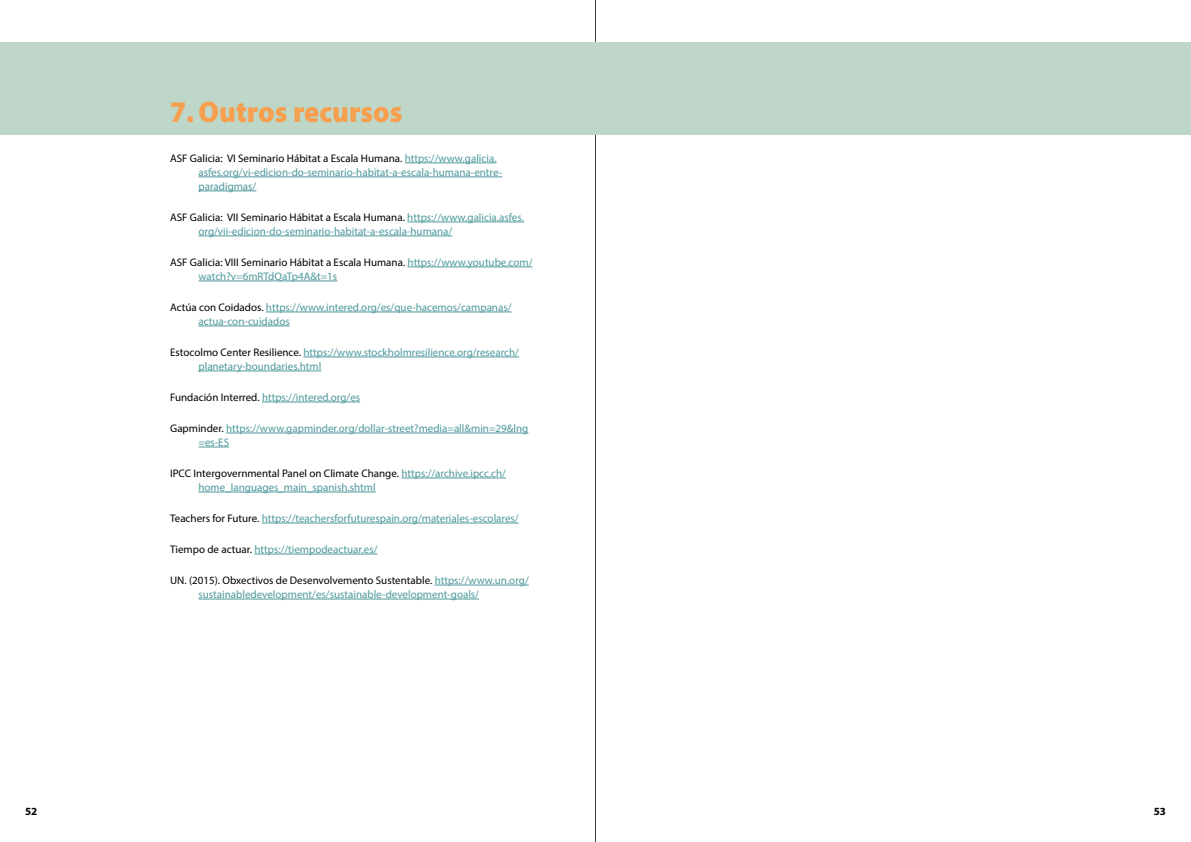
<style>
.page{position:relative;width:1191px;height:842px;background:#fff}
.page>*{position:absolute;margin:0;border:0;box-sizing:border-box;transform-origin:0 0}
.t1{font:30px "Myriad Variable Concept";color:#f69f4f;scale:.94 1}
.t2{font:11px/14px "Myriad Pro";color:#4d989b}
.t3{font:700 11px "Myriad Pro";color:#000}
.s1{color:#000}
</style>
<div class="page">
<hr style="left:595px;top:0;width:1px;height:842px;background:#020203">
<div style="left:0;top:43px;width:1191px;height:92px;background:#bfd7c9"></div>
<hr style="left:405px;top:163px;width:91px;height:1px;background:#4d989b">
<hr style="left:198px;top:177px;width:304px;height:1px;background:#4d989b">
<hr style="left:198px;top:191px;width:58px;height:1px;background:#4d989b">
<hr style="left:407px;top:222px;width:117px;height:1px;background:#4d989b">
<hr style="left:198px;top:236px;width:254px;height:1px;background:#4d989b">
<hr style="left:407px;top:267px;width:125px;height:1px;background:#4d989b">
<hr style="left:198px;top:281px;width:139px;height:1px;background:#4d989b">
<hr style="left:266px;top:312px;width:245px;height:1px;background:#4d989b">
<hr style="left:198px;top:326px;width:92px;height:1px;background:#4d989b">
<hr style="left:303px;top:357px;width:216px;height:1px;background:#4d989b">
<hr style="left:198px;top:371px;width:123px;height:1px;background:#4d989b">
<hr style="left:262px;top:402px;width:98px;height:1px;background:#4d989b">
<hr style="left:226px;top:433px;width:302px;height:1px;background:#4d989b">
<hr style="left:198px;top:447px;width:31px;height:1px;background:#4d989b">
<hr style="left:401px;top:478px;width:105px;height:1px;background:#4d989b">
<hr style="left:198px;top:492px;width:178px;height:1px;background:#4d989b">
<hr style="left:262px;top:523px;width:257px;height:1px;background:#4d989b">
<hr style="left:254px;top:554px;width:123px;height:1px;background:#4d989b">
<hr style="left:435px;top:585px;width:94px;height:1px;background:#4d989b">
<hr style="left:198px;top:599px;width:281px;height:1px;background:#4d989b">
<h1 class="t1" style="left:170px;top:94px;width:249px">7. Outros recursos</h1>
<p class="t2" style="left:198px;top:151px;width:305px;text-indent:-28px"><span class="s1">ASF Galicia: VI Seminario Hábitat a Escala Humana.</span> https://www.galicia. asfes.org/vi-edicion-do-seminario-habitat-a-escala-humana-entre&shy;paradigmas/</p>
<p class="t2" style="left:198px;top:210px;width:327px;text-indent:-28px"><span class="s1">ASF Galicia: VII Seminario Hábitat a Escala Humana.</span> https://www.galicia.asfes. org/vii-edicion-do-seminario-habitat-a-escala-humana/</p>
<p class="t2" style="left:198px;top:255px;width:335px;text-indent:-28px"><span class="s1">ASF Galicia: VIII Seminario Hábitat a Escala Humana.</span> https://www.youtube.com/ watch?v=6mRTdQaTp4A&amp;t=1s</p>
<p class="t2" style="left:198px;top:300px;width:314px;text-indent:-28px"><span class="s1">Actúa con Coidados.</span> https://www.intered.org/es/que-hacemos/campanas/ actua-con-cuidados</p>
<p class="t2" style="left:198px;top:345px;width:322px;text-indent:-28px"><span class="s1">Estocolmo Center Resilience.</span> https://www.stockholmresilience.org/research/ planetary-boundaries.html</p>
<p class="t2" style="left:170px;top:390px;width:192px"><span class="s1">Fundación Interred.</span> https://intered.org/es</p>
<p class="t2" style="left:198px;top:421px;width:331px;text-indent:-28px"><span class="s1">Gapminder.</span> https://www.gapminder.org/dollar-street?media=all&amp;min=29&amp;lng =es-ES</p>
<p class="t2" style="left:198px;top:466px;width:309px;text-indent:-28px"><span class="s1">IPCC Intergovernmental Panel on Climate Change.</span> https://archive.ipcc.ch/ home_languages_main_spanish.shtml</p>
<p class="t2" style="left:170px;top:511px;width:350px"><span class="s1">Teachers for Future.</span> https://teachersforfuturespain.org/materiales-escolares/</p>
<p class="t2" style="left:170px;top:542px;width:209px"><span class="s1">Tiempo de actuar.</span> https://tiempodeactuar.es/</p>
<p class="t2" style="left:198px;top:573px;width:332px;text-indent:-28px"><span class="s1">UN. (2015). Obxectivos de Desenvolvemento Sustentable.</span> https://www.un.org/ sustainabledevelopment/es/sustainable-development-goals/</p>
<p class="t3" style="left:25px;top:804px;width:14px">52</p>
<p class="t3" style="left:1153px;top:804px;width:14px">53</p>
</div>
